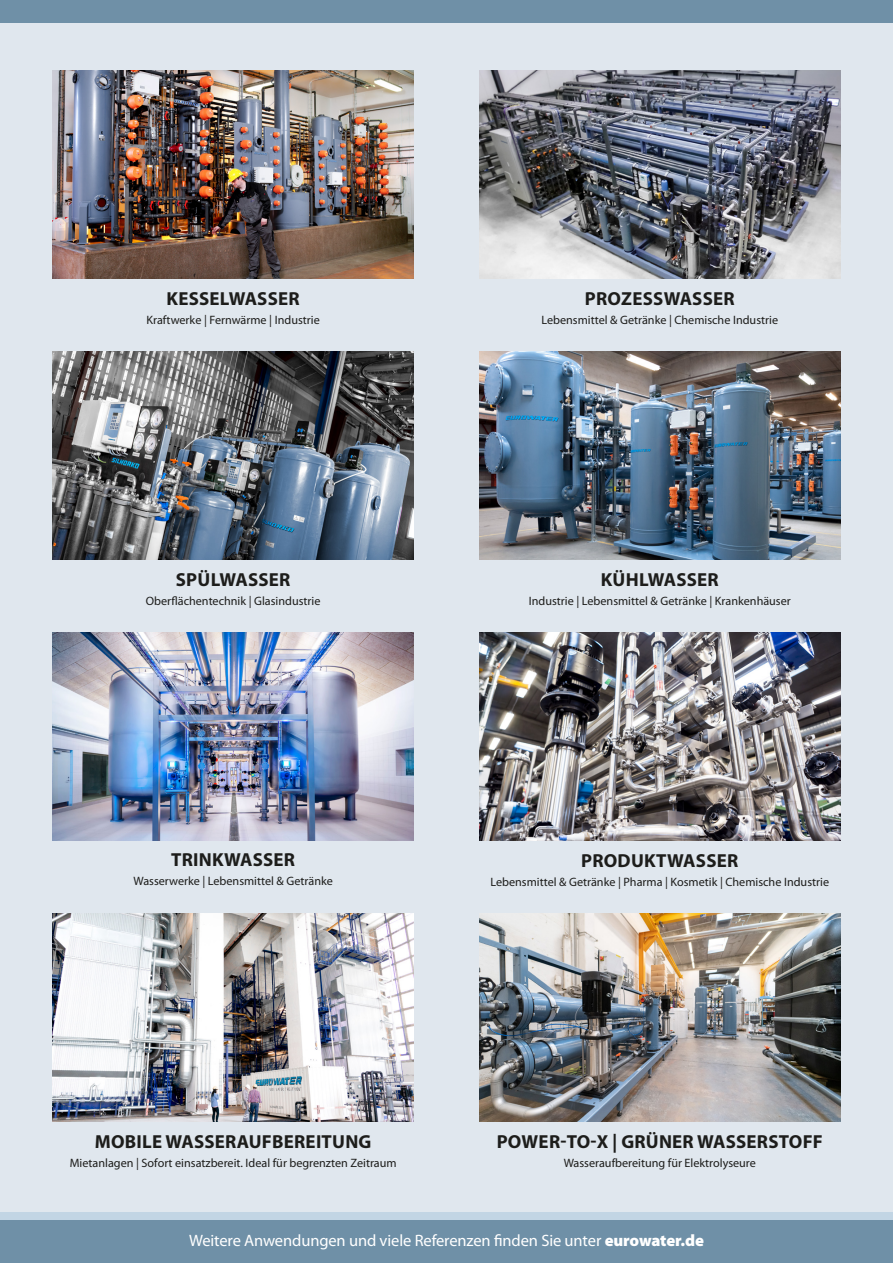
<style>
.page{position:relative;width:893px;height:1263px;background:#fff}
.page>*{position:absolute;margin:0;border:0;box-sizing:border-box;transform-origin:0 0}
.Product_category{font:700 18.9px "Myriad Pro";letter-spacing:.015em;color:#1d1d1b}
.Product_category-2{font:16.5px "Myriad Pro";letter-spacing:-.005em;color:#fff}
.Text{font:12.15px "Myriad Pro";color:#1d1d1b}
.s1{font-weight:900}
</style>
<div class="page">
<div style="left:0;top:0;width:893px;height:1230px;background:#e0e7ee"></div>
<div style="left:0;top:0;width:893px;height:23px;background:#6f90a7"></div>
<div style="left:0;top:1218px;width:893px;height:45px;background:#6f90a7"></div>
<img style="left:479px;top:351px;width:361px;height:209px">
<img style="left:52px;top:351px;width:362px;height:209px">
<img style="left:52px;top:70px;width:362px;height:209px">
<img style="left:479px;top:70px;width:361px;height:209px">
<img style="left:52px;top:632px;width:362px;height:209px">
<img style="left:479px;top:632px;width:361px;height:209px">
<img style="left:52px;top:913px;width:362px;height:209px">
<img style="left:479px;top:913px;width:361px;height:209px">
<div style="left:0;top:1212px;width:893px;height:8px;background:#c2d5e4"></div>
<p class="Product_category" style="left:167px;top:288px;width:135px">KESSELWASSER</p>
<p class="Text" style="left:146px;top:313px;width:175px">Kraftwerke | Fernwärme | Industrie</p>
<p class="Product_category" style="left:176px;top:569px;width:116px">SPÜLWASSER</p>
<p class="Text" style="left:146px;top:594px;width:176px">Oberflächentechnik | Glasindustrie</p>
<p class="Product_category" style="left:585px;top:288px;width:151px">PROZESSWASSER</p>
<p class="Text" style="left:541px;top:313px;width:238px">Lebensmittel &amp; Getränke | Chemische Industrie</p>
<p class="Product_category" style="left:601px;top:569px;width:120px">KÜHLWASSER</p>
<p class="Text" style="left:529px;top:594px;width:264px">Industrie | Lebensmittel &amp; Getränke | Krankenhäuser</p>
<p class="Product_category" style="left:171px;top:849px;width:125px">TRINKWASSER</p>
<p class="Text" style="left:133px;top:875px;width:201px">Wasserwerke | Lebensmittel &amp; Getränke</p>
<p class="Product_category" style="left:581px;top:850px;width:159px">PRODUKTWASSER</p>
<p class="Text" style="left:490px;top:875px;width:340px">Lebensmittel &amp; Getränke | Pharma | Kosmetik | Chemische Industrie</p>
<p class="Product_category" style="left:95px;top:1131px;width:278px">MOBILE WASSERAUFBEREITUNG</p>
<p class="Text" style="left:70px;top:1156px;width:328px">Mietanlagen | Sofort einsatzbereit. Ideal für begrenzten Zeitraum</p>
<p class="Product_category" style="left:497px;top:1131px;width:328px">POWER-TO-X | GRÜNER WASSERSTOFF</p>
<p class="Text" style="left:564px;top:1156px;width:194px">Wasseraufbereitung für Elektrolyseure</p>
<p class="Product_category-2" style="left:189px;top:1232px;width:516px">Weitere Anwendungen und viele Referenzen finden Sie unter <span class="s1">eurowater.de</span></p>
</div>
